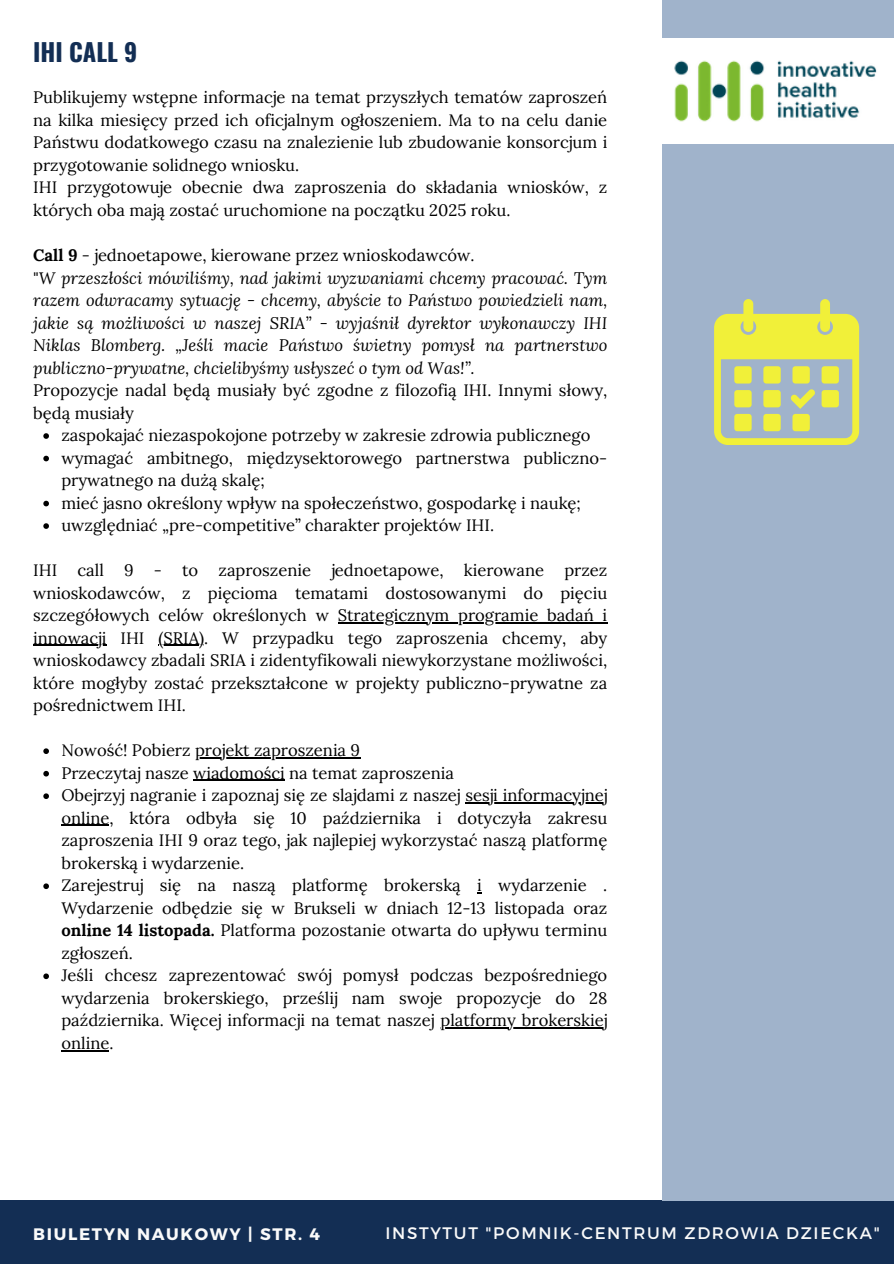
<style>
.page{position:relative;width:894px;height:1264px;background:#fff}
.page>*{position:absolute;margin:0;border:0;box-sizing:border-box;transform-origin:0 0}
.t1{font:700 24.45px "Oswald";color:#132e54}
.t2{font:16.65px "Montserrat";letter-spacing:.1em;color:#fafafa}
.t3{font:700 16.65px "Montserrat";letter-spacing:.1em;color:#fafafa}
.t4{font:16.5px/22.5px "Lora";color:#000}
.t5{font:italic 16.5px/22.5px "Lora";color:#000;text-align:justify}
.s1{font-weight:700}
.s2{font-style:normal}
</style>
<div class="page">
<div style="left:0;top:1199px;width:893px;height:64px;background:#132e54"></div>
<div style="left:662px;top:0;width:231px;height:1200px;background:#a0b3cb"></div>
<svg style="left:714px;top:299px;width:144px;height:146px"></svg>
<img style="left:662px;top:39px;width:231px;height:104px">
<svg style="left:43px;top:433px;width:6px;height:6px"></svg>
<svg style="left:43px;top:456px;width:6px;height:5px"></svg>
<svg style="left:43px;top:501px;width:6px;height:5px"></svg>
<svg style="left:43px;top:523px;width:6px;height:6px"></svg>
<hr style="left:337px;top:622px;width:270px;height:1px;background:#000">
<hr style="left:33px;top:645px;width:74px;height:1px;background:#000">
<hr style="left:158px;top:645px;width:46px;height:1px;background:#000">
<svg style="left:43px;top:748px;width:6px;height:6px"></svg>
<hr style="left:195px;top:757px;width:165px;height:1px;background:#000">
<svg style="left:43px;top:771px;width:6px;height:5px"></svg>
<hr style="left:193px;top:780px;width:92px;height:1px;background:#000">
<svg style="left:43px;top:793px;width:6px;height:6px"></svg>
<hr style="left:465px;top:802px;width:142px;height:1px;background:#000">
<hr style="left:61px;top:825px;width:48px;height:1px;background:#000">
<svg style="left:43px;top:883px;width:6px;height:6px"></svg>
<svg style="left:43px;top:973px;width:6px;height:6px"></svg>
<hr style="left:440px;top:1027px;width:167px;height:1px;background:#000">
<hr style="left:61px;top:1050px;width:48px;height:1px;background:#000">
<h1 class="t1" style="left:33px;top:33px;width:106px">IHI CALL 9</h1>
<h1 class="t4" style="left:33px;top:86px;width:575px;text-align:justify">Publikujemy wstępne informacje na temat przyszłych tematów zaproszeń na kilka miesięcy przed ich oficjalnym ogłoszeniem. Ma to na celu danie Państwu dodatkowego czasu na znalezienie lub zbudowanie konsorcjum i przygotowanie solidnego wniosku.</h1>
<p class="t4" style="left:33px;top:176px;width:575px">IHI przygotowuje obecnie dwa zaproszenia do składania wniosków, z których oba mają zostać uruchomione na początku 2025 roku.</p>
<p class="t4" style="left:33px;top:244px;width:442px"><span class="s1">Call 9</span> - jednoetapowe, kierowane przez wnioskodawców.</p>
<p class="t5" style="left:33px;top:266px;width:575px"><span class="s2">"</span>W przeszłości mówiliśmy, nad jakimi wyzwaniami chcemy pracować. Tym razem odwracamy sytuację - chcemy, abyście to Państwo powiedzieli nam, jakie są możliwości w naszej SRIA” - wyjaśnił dyrektor wykonawczy IHI Niklas Blomberg. „Jeśli macie Państwo świetny pomysł na partnerstwo publiczno-prywatne, chcielibyśmy usłyszeć o tym od Was!”.</p>
<p class="t4" style="left:33px;top:379px;width:575px">Propozycje nadal będą musiały być zgodne z filozofią IHI. Innymi słowy, będą musiały</p>
<p class="t4" style="left:61px;top:424px;width:530px">zaspokajać niezaspokojone potrzeby w zakresie zdrowia publicznego</p>
<p class="t4" style="left:61px;top:446px;width:547px">wymagać ambitnego, międzysektorowego partnerstwa publiczno&shy;prywatnego na dużą skalę;</p>
<p class="t4" style="left:61px;top:491px;width:521px">mieć jasno określony wpływ na społeczeństwo, gospodarkę i naukę;</p>
<p class="t4" style="left:61px;top:514px;width:434px">uwzględniać „pre-competitive” charakter projektów IHI.</p>
<p class="t4" style="left:33px;top:559px;width:575px;text-align:justify">IHI call 9 - to zaproszenie jednoetapowe, kierowane przez wnioskodawców, z pięcioma tematami dostosowanymi do pięciu szczegółowych celów określonych w</p>
<p class="t4" style="left:337px;top:604px;width:271px">Strategicznym programie badań i</p>
<p class="t4" style="left:33px;top:626px;width:575px;text-align:justify;text-indent:125px">(SRIA). W przypadku tego zaproszenia chcemy, aby wnioskodawcy zbadali SRIA i zidentyfikowali niewykorzystane możliwości, które mogłyby zostać przekształcone w projekty publiczno-prywatne za pośrednictwem IHI.</p>
<p class="t4" style="left:61px;top:739px;width:300px">Nowość! Pobierz projekt zaproszenia 9</p>
<p class="t4" style="left:61px;top:761px;width:394px">Przeczytaj nasze wiadomości na temat zaproszenia</p>
<p class="t4" style="left:61px;top:784px;width:547px">Obejrzyj nagranie i zapoznaj się ze slajdami z naszej sesji informacyjnej</p>
<p class="t4" style="left:61px;top:806px;width:547px">online, która odbyła się 10 października i dotyczyła zakresu zaproszenia IHI 9 oraz tego, jak najlepiej wykorzystać naszą platformę brokerską i wydarzenie.<br>Zarejestruj się na naszą platformę brokerską</p>
<p class="t4" style="left:33px;top:626px;width:113px">innowacji IHI</p>
<p class="t4" style="left:61px;top:874px;width:547px;text-indent:415px">i wydarzenie .<br>Wydarzenie odbędzie się w Brukseli w dniach 12-13 listopada oraz <span class="s1">online 14 listopada.</span> Platforma pozostanie otwarta do upływu terminu zgłoszeń.<br>Jeśli chcesz zaprezentować swój pomysł podczas bezpośredniego</p>
<h2 class="t4" style="left:61px;top:986px;width:547px">wydarzenia brokerskiego, prześlij nam swoje propozycje do 28 października. Więcej informacji na temat naszej platformy brokerskiej</h2>
<h3 class="t4" style="left:61px;top:1031px;width:54px">online.</h3>
<p class="t3" style="left:33px;top:1222px;width:288px">BIULETYN NAUKOWY | STR. 4</p>
<p class="t2" style="left:385px;top:1222px;width:495px">INSTYTUT "POMNIK-CENTRUM ZDROWIA DZIECKA"</p>
</div>
